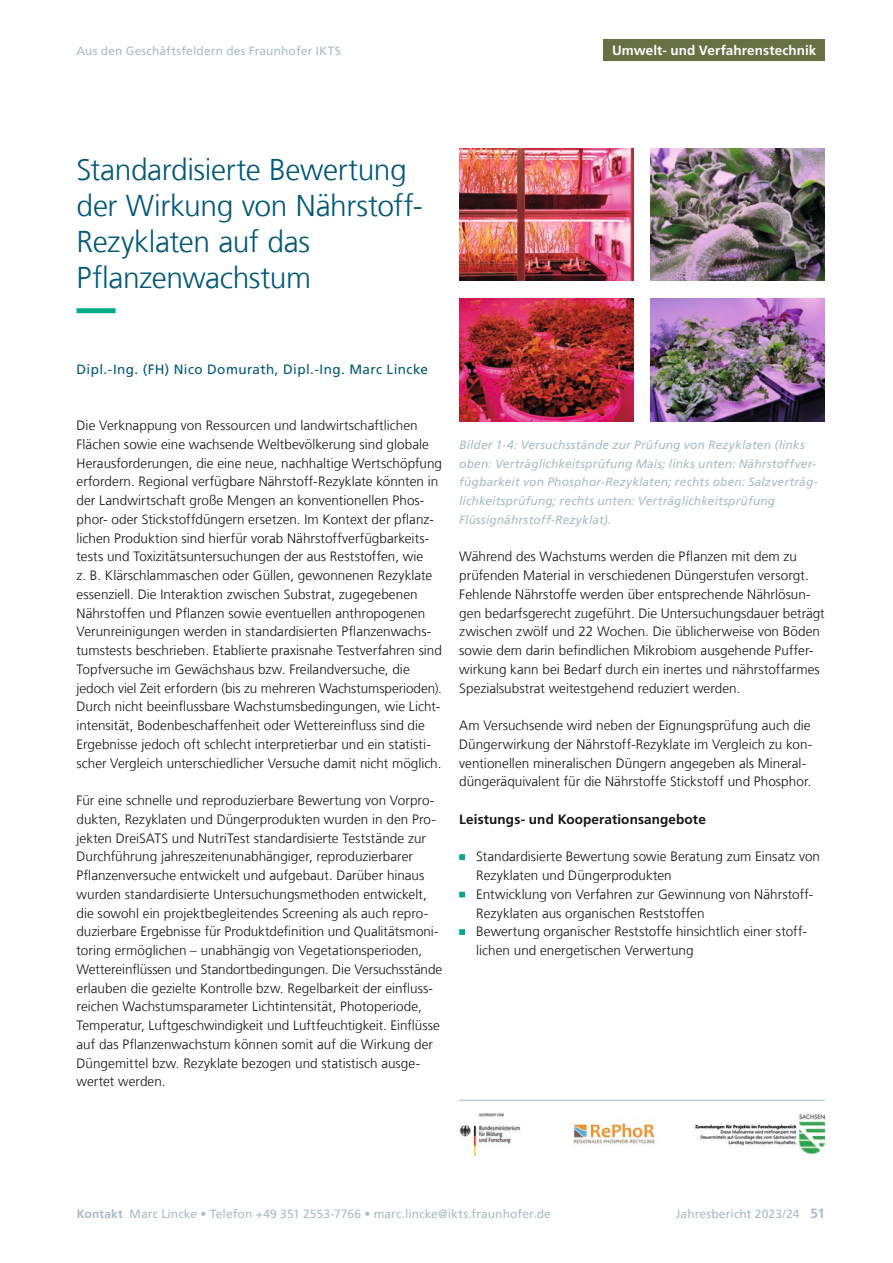
<style>
.page{position:relative;width:893px;height:1263px;background:#fff}
.page>*{position:absolute;margin:0;border:0;box-sizing:border-box;transform-origin:0 0}
.t1{font:300 30px/36px "Frutiger LT Com";letter-spacing:-.015em;color:#005877}
.t2{font:300 13.5px/18.8px "Frutiger LT Com";color:#131413}
.t3{font:13.5px "Frutiger LT Com";letter-spacing:.03em;color:#005877}
.t4{font:700 13.5px "Frutiger LT Com";letter-spacing:.01em;color:#131413}
.t5{font:700 13.5px "Frutiger LT Com";letter-spacing:.01em;color:#fff}
.t6{font:italic 12px/18.8px "Frutiger LT Com";letter-spacing:.015em;color:#a7bcc8}
.t7{font:12px "Frutiger LT Com";letter-spacing:.01em;color:#a7bcc8}
.s1{font-weight:700}
.s2{font-weight:700;font-size:13.5px}
</style>
<div class="page">
<hr style="left:459px;top:1100px;width:366px;height:1px;background:#a7bcc8">
<img style="left:459px;top:1112px;width:61px;height:45px">
<img style="left:694px;top:1114px;width:131px;height:40px">
<svg style="left:77px;top:308px;width:39px;height:5px"></svg>
<svg style="left:459px;top:854px;width:6px;height:6px"></svg>
<svg style="left:459px;top:892px;width:6px;height:5px"></svg>
<svg style="left:459px;top:929px;width:6px;height:6px"></svg>
<img style="left:651px;top:149px;width:174px;height:131px">
<img style="left:651px;top:299px;width:174px;height:123px">
<img style="left:459px;top:149px;width:175px;height:131px">
<img style="left:459px;top:299px;width:175px;height:123px">
<div style="left:603px;top:39px;width:222px;height:21px;background:#677143"></div>
<img style="left:573px;top:1123px;width:82px;height:24px">
<p class="t7" style="left:77px;top:44px;width:266px">Aus den Geschäftsfeldern des Fraunhofer IKTS</p>
<p class="t5" style="left:612px;top:42px;width:206px">Umwelt- und Verfahrenstechnik</p>
<h1 class="t1" style="left:77px;top:152px;width:348px">Standardisierte Bewertung der Wirkung von Nährstoff-<br>Rezyklaten auf das<br>Pflanzenwachstum</h1>
<p class="t3" style="left:77px;top:361px;width:353px">Dipl.-Ing. (FH) Nico Domurath, Dipl.-Ing. Marc Lincke</p>
<p class="t2" style="left:77px;top:416px;width:367px">Die Verknappung von Ressourcen und landwirtschaftlichen Flächen sowie eine wachsende Weltbevölkerung sind globale Herausforderungen, die eine neue, nachhaltige Wertschöpfung erfordern. Regional verfügbare Nährstoff-Rezyklate könnten in der Landwirtschaft große Mengen an konventionellen Phos&shy;phor- oder Stickstoffdüngern ersetzen. Im Kontext der pflanz&shy;lichen Produktion sind hierfür vorab Nährstoffverfügbarkeits&shy;tests und Toxizitätsuntersuchungen der aus Reststoffen, wie<br>z. B. Klärschlammaschen oder Güllen, gewonnenen Rezyklate essenziell. Die Interaktion zwischen Substrat, zugegebenen Nährstoffen und Pflanzen sowie eventuellen anthropogenen Verunreinigungen werden in standardisierten Pflanzenwachs&shy;tumstests beschrieben. Etablierte praxisnahe Testverfahren sind Topfversuche im Gewächshaus bzw. Freilandversuche, die jedoch viel Zeit erfordern (bis zu mehreren Wachstumsperioden).<br>Durch nicht beeinflussbare Wachstumsbedingungen, wie Licht&shy;intensität, Bodenbeschaffenheit oder Wettereinfluss sind die Ergebnisse jedoch oft schlecht interpretierbar und ein statisti&shy;scher Vergleich unterschiedlicher Versuche damit nicht möglich.</p>
<p class="t2" style="left:77px;top:791px;width:367px">Für eine schnelle und reproduzierbare Bewertung von Vorpro&shy;dukten, Rezyklaten und Düngerprodukten wurden in den Pro&shy;jekten DreiSATS und NutriTest standardisierte Teststände zur Durchführung jahreszeitenunabhängiger, reproduzierbarer Pflanzenversuche entwickelt und aufgebaut. Darüber hinaus wurden standardisierte Untersuchungsmethoden entwickelt, die sowohl ein projektbegleitendes Screening als auch repro&shy;duzierbare Ergebnisse für Produktdefinition und Qualitätsmoni&shy;toring ermöglichen – unabhängig von Vegetationsperioden, Wettereinflüssen und Standortbedingungen. Die Versuchsstände erlauben die gezielte Kontrolle bzw. Regelbarkeit der einfluss&shy;reichen Wachstumsparameter Lichtintensität, Photoperiode, Temperatur, Luftgeschwindigkeit und Luftfeuchtigkeit. Einflüsse auf das Pflanzenwachstum können somit auf die Wirkung der Düngemittel bzw. Rezyklate bezogen und statistisch ausge&shy;wertet werden.</p>
<p class="t6" style="left:459px;top:435px;width:360px">Bilder 1-4: Versuchsstände zur Prüfung von Rezyklaten (links oben: Verträglichkeitsprüfung Mais; links unten: Nährstoffver&shy;fügbarkeit von Phosphor-Rezyklaten; rechts oben: Salzverträg&shy;lichkeitsprüfung; rechts unten: Verträglichkeitsprüfung Flüssignährstoff-Rezyklat).</p>
<p class="t2" style="left:459px;top:547px;width:367px">Während des Wachstums werden die Pflanzen mit dem zu prüfenden Material in verschiedenen Düngerstufen versorgt.<br>Fehlende Nährstoffe werden über entsprechende Nährlösun&shy;gen bedarfsgerecht zugeführt. Die Untersuchungsdauer beträgt zwischen zwölf und 22 Wochen. Die üblicherweise von Böden sowie dem darin befindlichen Mikrobiom ausgehende Puffer&shy;wirkung kann bei Bedarf durch ein inertes und nährstoffarmes Spezialsubstrat weitestgehend reduziert werden.</p>
<p class="t2" style="left:459px;top:716px;width:355px">Am Versuchsende wird neben der Eignungsprüfung auch die Düngerwirkung der Nährstoff-Rezyklate im Vergleich zu kon&shy;ventionellen mineralischen Düngern angegeben als Mineral&shy;düngeräquivalent für die Nährstoffe Stickstoff und Phosphor.</p>
<p class="t4" style="left:459px;top:811px;width:248px">Leistungs- und Kooperationsangebote</p>
<p class="t2" style="left:476px;top:847px;width:345px">Standardisierte Bewertung sowie Beratung zum Einsatz von Rezyklaten und Düngerprodukten<br>Entwicklung von Verfahren zur Gewinnung von Nährstoff-Rezyklaten aus organischen Reststoffen<br>Bewertung organischer Reststoffe hinsichtlich einer stoff&shy;lichen und energetischen Verwertung</p>
<p class="t7" style="left:77px;top:1206px;width:476px"><span class="s1">Kontakt</span> Marc Lincke • Telefon +49 351 2553-7766 • marc.lincke@ikts.fraunhofer.de</p>
<p class="t7" style="left:676px;top:1206px;width:151px">Jahresbericht 2023/24 <span class="s2">51</span></p>
</div>
